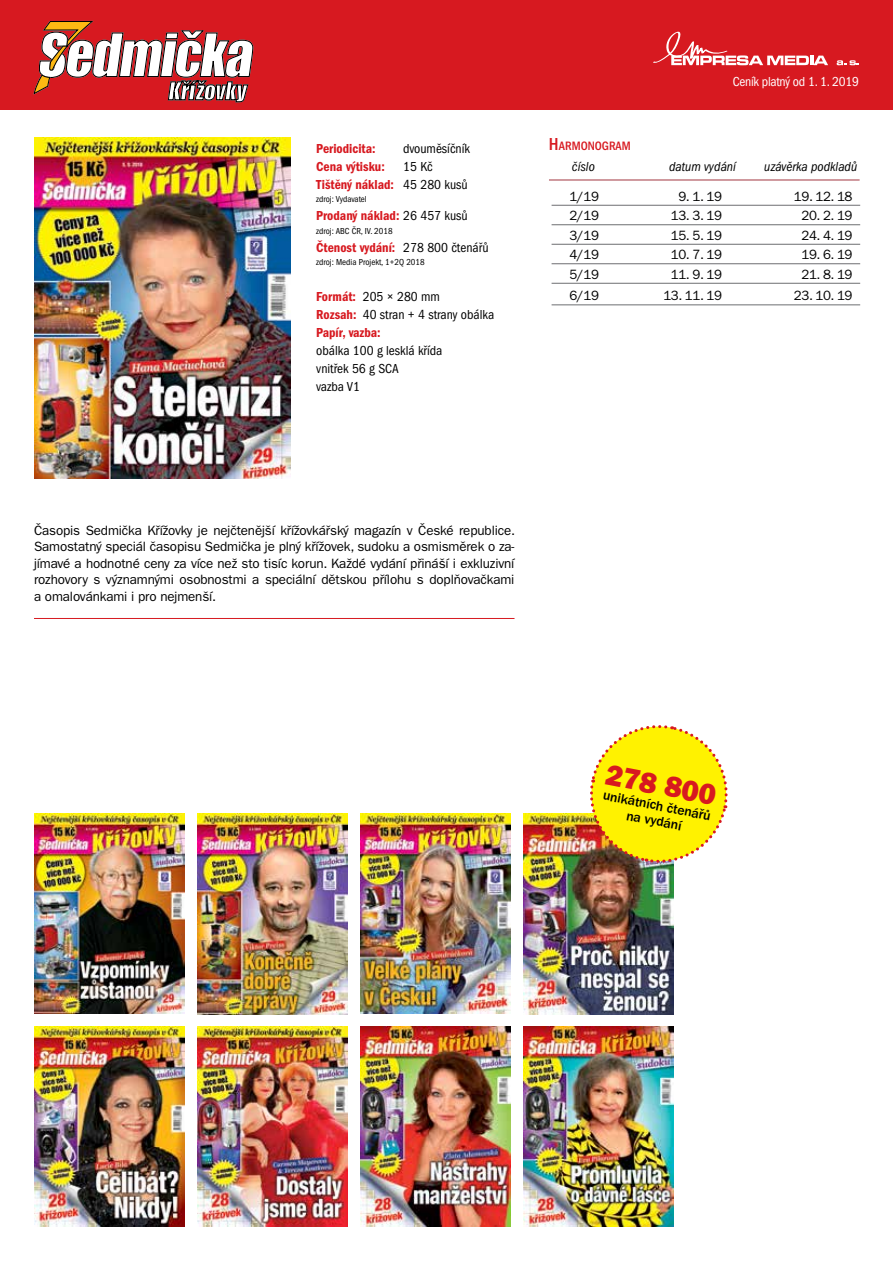
<style>
.page{position:relative;width:893px;height:1263px;background:#fff}
.page>*{position:absolute;margin:0;border:0;box-sizing:border-box;transform-origin:0 0}
.t1{font:29.25px "ITC Franklin Gothic Std Hvy";color:#d71920}
.t2{font:500 13.8px/15.5px "ITC Franklin Gothic Std";color:#000;text-align:center}
.t3{font:13.5px/16.5px "ITC Franklin Gothic Std";letter-spacing:-.01em;color:#000;text-align:justify}
.t4{font:13.5px "ITC Franklin Gothic Std Dm Cd";color:#d71920}
.t5{font:condensed 13.5px/18px "ITC Franklin Gothic Std";color:#000}
.t6{font:italic condensed 13.5px "ITC Franklin Gothic Std";color:#000}
.t7{font:condensed 13.5px "ITC Franklin Gothic Std";letter-spacing:-.02em;color:#fff}
.t8{font:500 condensed 12.6px "ITC Franklin Gothic Std";color:#d71920}
.t9{font:condensed 9px "ITC Franklin Gothic Std";color:#000}
.s1{font-family:"ITC Franklin Gothic Std";font-stretch:condensed;color:#000}
.s2{font-family:"ITC Franklin Gothic Std Dm Cd";font-stretch:normal;color:#d71920}
.s3{font-size:18px}
</style>
<div class="page">
<img style="left:34px;top:137px;width:256px;height:342px">
<img style="left:197px;top:813px;width:150px;height:201px">
<img style="left:34px;top:1026px;width:150px;height:200px">
<img style="left:197px;top:1026px;width:150px;height:200px">
<img style="left:360px;top:1026px;width:150px;height:200px">
<img style="left:523px;top:1026px;width:150px;height:200px">
<img style="left:360px;top:813px;width:150px;height:201px">
<img style="left:523px;top:813px;width:150px;height:201px">
<img style="left:34px;top:814px;width:150px;height:199px">
<hr style="left:549px;top:180px;width:311px;height:1px;background:#a1363f">
<hr style="left:552px;top:205px;width:308px;height:1px;background:#6d6e71">
<hr style="left:552px;top:224px;width:308px;height:1px;background:#6d6e71">
<hr style="left:552px;top:244px;width:308px;height:1px;background:#6d6e71">
<hr style="left:552px;top:263px;width:308px;height:1px;background:#6d6e71">
<hr style="left:552px;top:283px;width:308px;height:1px;background:#6d6e71">
<hr style="left:552px;top:304px;width:308px;height:1px;background:#6d6e71">
<div style="left:0;top:0;width:893px;height:109px;background:#d71920"></div>
<svg style="left:837px;top:60px;width:22px;height:5px"></svg>
<svg style="left:653px;top:31px;width:175px;height:34px"></svg>
<hr style="left:34px;top:618px;width:480px;height:1px;background:#d71920">
<svg style="left:33px;top:20px;width:221px;height:90px"></svg>
<svg style="left:586px;top:725px;width:142px;height:142px"></svg>
<p class="t4" style="left:316px;top:141px;width:61px">Periodicita:</p>
<p class="t5" style="left:403px;top:139px;width:68px">dvouměsíčník</p>
<p class="t4" style="left:316px;top:159px;width:70px">Cena výtisku:</p>
<p class="t5" style="left:403px;top:157px;width:31px">15 Kč</p>
<p class="t4" style="left:316px;top:177px;width:153px">Tištěný náklad: <span class="s1">45 280 kusů</span></p>
<p class="t9" style="left:316px;top:194px;width:52px">zdroj: Vydavatel</p>
<p class="t4" style="left:316px;top:208px;width:153px">Prodaný náklad: <span class="s1">26 457 kusů</span></p>
<p class="t9" style="left:316px;top:226px;width:78px">zdroj: ABC ČR, IV. 2018</p>
<p class="t4" style="left:316px;top:240px;width:174px">Čtenost vydání: <span class="s1">278 800 čtenářů</span></p>
<p class="t9" style="left:316px;top:257px;width:110px">zdroj: Media Projekt, 1+2Q 2018</p>
<p class="t5" style="left:316px;top:288px;width:180px"><span class="s2">Formát:</span> 205 × 280 mm<br><span class="s2">Rozsah:</span> 40 stran + 4 strany obálka</p>
<p class="t4" style="left:316px;top:325px;width:66px">Papír, vazba:</p>
<p class="t5" style="left:316px;top:342px;width:128px">obálka 100 g lesklá křída vnitřek 56 g SCA<br>vazba V1</p>
<p class="t7" style="left:733px;top:74px;width:128px">Ceník platný od 1. 1. 2019</p>
<p class="t8" style="left:549px;top:138px;width:83px"><span class="s3">H</span>ARMONOGRAM</p>
<p class="t6" style="left:572px;top:159px;width:24px">číslo</p>
<p class="t6" style="left:669px;top:159px;width:68px">datum vydání</p>
<p class="t6" style="left:764px;top:159px;width:95px">uzávěrka podkladů</p>
<p class="t3" style="left:569px;top:188px;width:31px">1/19</p>
<p class="t3" style="left:678px;top:188px;width:45px">9. 1. 19</p>
<p class="t3" style="left:794px;top:188px;width:60px">19. 12. 18</p>
<p class="t3" style="left:569px;top:207px;width:31px">2/19</p>
<p class="t3" style="left:671px;top:207px;width:53px">13. 3. 19</p>
<p class="t3" style="left:801px;top:207px;width:53px">20. 2. 19</p>
<p class="t3" style="left:569px;top:227px;width:31px">3/19</p>
<p class="t3" style="left:671px;top:227px;width:53px">15. 5. 19</p>
<p class="t3" style="left:801px;top:227px;width:53px">24. 4. 19</p>
<p class="t3" style="left:569px;top:246px;width:31px">4/19</p>
<p class="t3" style="left:671px;top:246px;width:53px">10. 7. 19</p>
<p class="t3" style="left:801px;top:246px;width:53px">19. 6. 19</p>
<p class="t3" style="left:569px;top:266px;width:31px">5/19</p>
<p class="t3" style="left:671px;top:266px;width:53px">11. 9. 19</p>
<p class="t3" style="left:801px;top:266px;width:53px">21. 8. 19</p>
<p class="t3" style="left:569px;top:287px;width:31px">6/19</p>
<p class="t3" style="left:663px;top:287px;width:60px">13. 11. 19</p>
<p class="t3" style="left:794px;top:287px;width:60px">23. 10. 19</p>
<p class="t3" style="left:34px;top:522px;width:483px">Časopis Sedmička Křížovky je nejčtenější křížovkářský magazín v České republice.<br>Samostatný speciál časopisu Sedmička je plný křížovek, sudoku a osmisměrek o za&shy;jímavé a hodnotné ceny za více než sto tisíc korun. Každé vydání přináší i exkluzivní rozhovory s významnými osobnostmi a speciální dětskou přílohu s doplňovačkami a omalovánkami i pro nejmenší.</p>
<h1 class="t1" style="left:609px;top:756px;width:114px;rotate:11deg">278 800</h1>
<p class="t2" style="left:605px;top:787px;width:111px;rotate:11deg">unikátních čtenářů na vydání</p>
</div>
